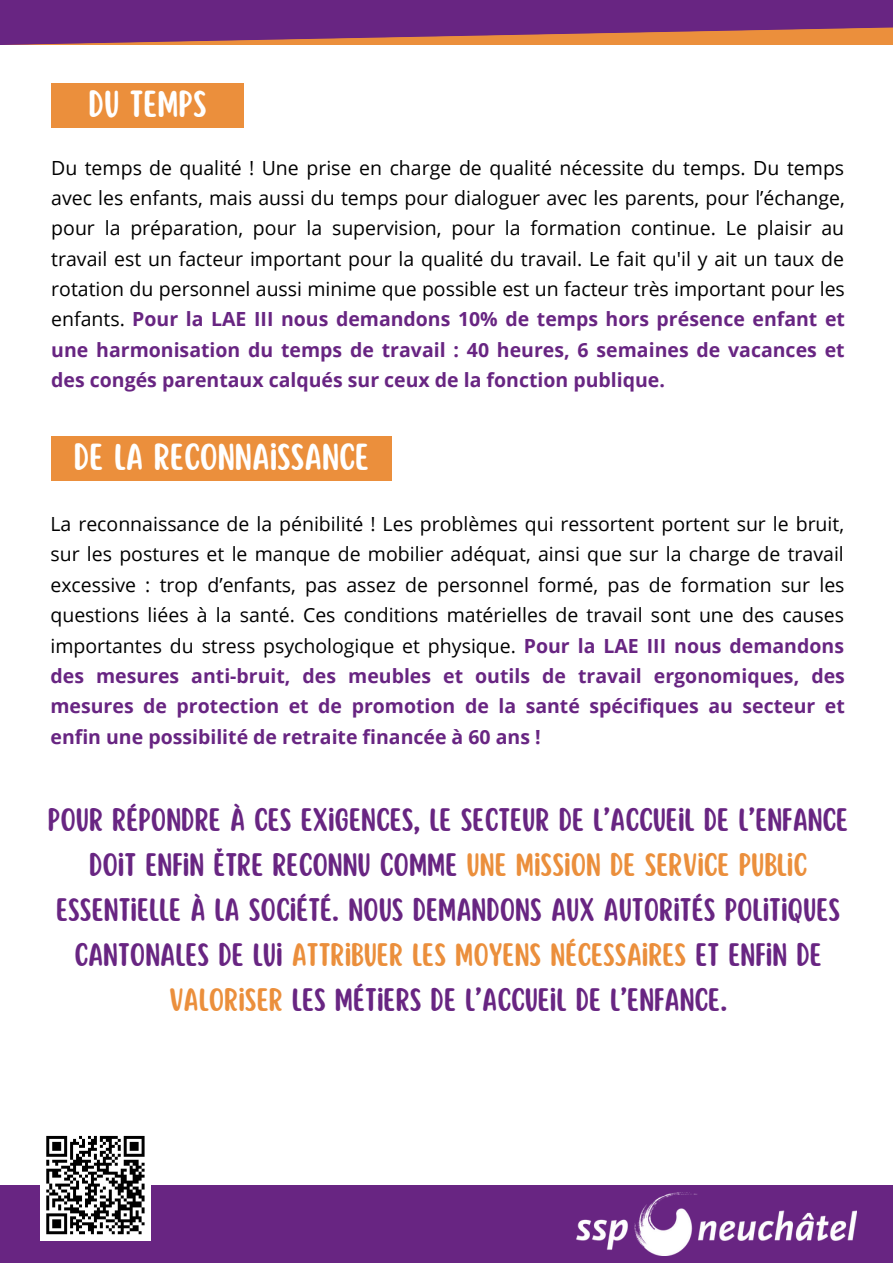
<style>
.page{position:relative;width:893px;height:1264px;background:#fff}
.page>*{position:absolute;margin:0;border:0;box-sizing:border-box;transform-origin:0 0}
.t1{font:33px "Scripter";color:#fff}
.t2{font:28.5px/45px "Scripter";color:#682582;text-align:center}
.t3{font:19.5px/30.3px "Open Sans";color:#000;text-align:justify}
.s1{font-weight:700;color:#682582}
.s2{color:#eb8f3c}
</style>
<div class="page">
<svg style="left:0;top:0;width:892px;height:45px;background:#813974"></svg>
<div style="left:0;top:1185px;width:892px;height:77px;background:#682582"></div>
<div style="left:51px;top:436px;width:340px;height:45px;background:#eb8f3c"></div>
<div style="left:51px;top:83px;width:193px;height:45px;background:#eb8f3c"></div>
<img style="left:576px;top:1192px;width:280px;height:63px">
<div style="left:40px;top:1129px;width:110px;height:111px;background:#fff"></div>
<svg style="left:46px;top:1135px;width:99px;height:100px"></svg>
<p class="t1" style="left:88px;top:87px;width:120px">DU TEMPS</p>
<p class="t3" style="left:51px;top:152px;width:795px">Du temps de qualité ! Une prise en charge de qualité nécessite du temps. Du temps avec les enfants, mais aussi du temps pour dialoguer avec les parents, pour l’échange, pour la préparation, pour la supervision, pour la formation continue. Le plaisir au travail est un facteur important pour la qualité du travail. Le fait qu'il y ait un taux de rotation du personnel aussi minime que possible est un facteur très important pour les enfants. <span class="s1">Pour la LAE III nous demandons 10% de temps hors présence enfant et une harmonisation du temps de travail : 40 heures, 6 semaines de vacances et des congés parentaux calqués sur ceux de la fonction publique.</span></p>
<p class="t1" style="left:74px;top:440px;width:296px">DE LA RECONNAISSANCE</p>
<p class="t3" style="left:50px;top:508px;width:795px">La reconnaissance de la pénibilité ! Les problèmes qui ressortent portent sur le bruit, sur les postures et le manque de mobilier adéquat, ainsi que sur la charge de travail excessive : trop d’enfants, pas assez de personnel formé, pas de formation sur les questions liées à la santé. Ces conditions matérielles de travail sont une des causes importantes du stress psychologique et physique. <span class="s1">Pour la LAE III nous demandons des mesures anti-bruit, des meubles et outils de travail ergonomiques, des mesures de protection et de promotion de la santé spécifiques au secteur et enfin une possibilité de retraite financée à 60 ans !</span></p>
<p class="t2" style="left:48px;top:798px;width:801px">POUR RÉPONDRE À CES EXIGENCES, LE SECTEUR DE L’ACCUEIL DE L’ENFANCE DOIT ENFIN ÊTRE RECONNU COMME <span class="s2">UNE MISSION DE SERVICE PUBLIC </span>ESSENTIELLE À LA SOCIÉTÉ. NOUS DEMANDONS AUX AUTORITÉS POLITIQUES CANTONALES DE LUI <span class="s2">ATTRIBUER LES MOYENS NÉCESSAIRES</span> ET ENFIN DE <span class="s2">VALORISER</span> LES MÉTIERS DE L’ACCUEIL DE L’ENFANCE.</p>
</div>
